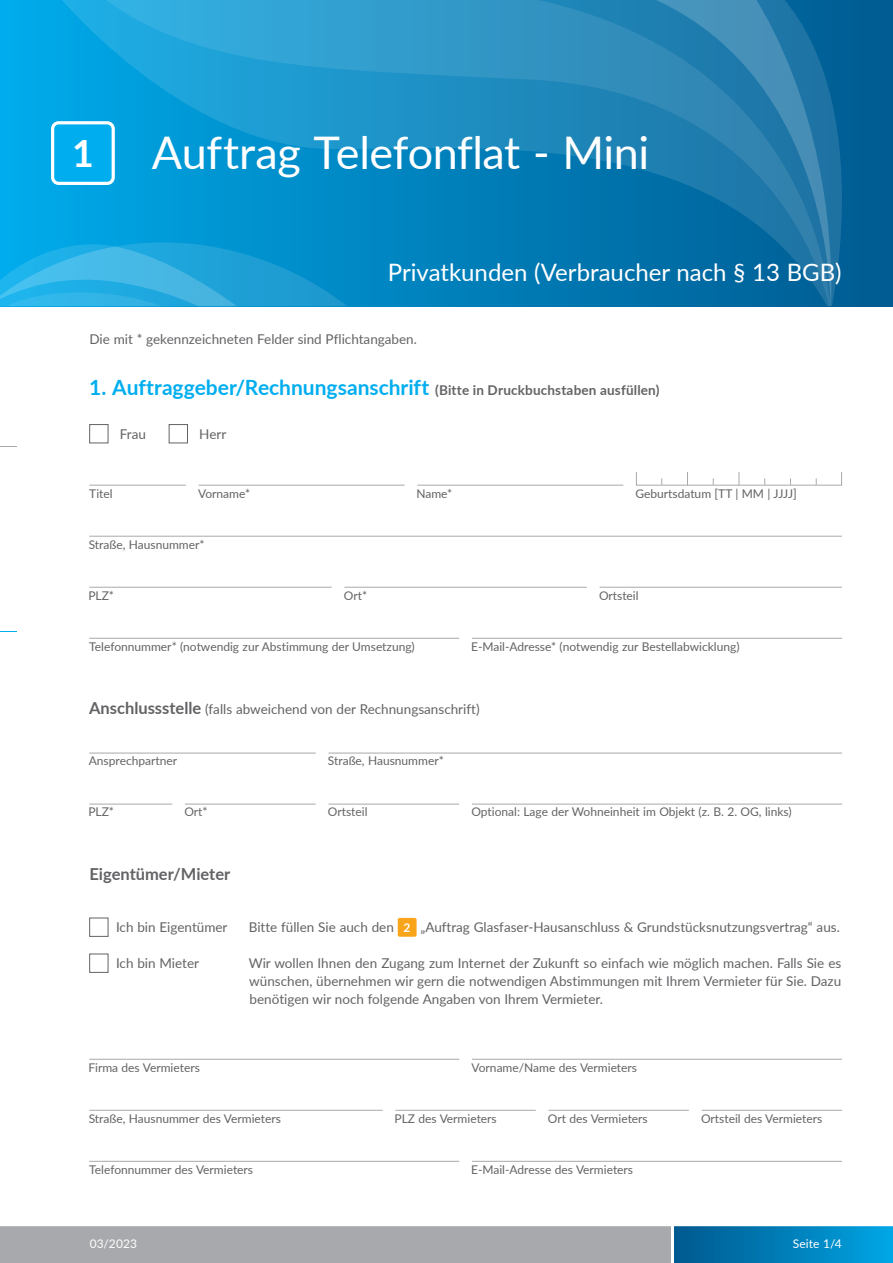
<style>
.page{position:relative;width:893px;height:1263px;background:#fff}
.page>*{position:absolute;margin:0;border:0;box-sizing:border-box;transform-origin:0 0}
.t1{font:45px "Lato";letter-spacing:-.01em;color:#fff}
.t2{font:700 37.5px "Lato";color:#fff}
.t3{font:24px "Lato";color:#fff}
.t4{font:700 21px "Lato";color:#00aeef}
.t5{font:700 16.5px "Lato";color:#636366}
.t6{font:13.5px/18px "Lato";color:#636366;text-align:justify}
.t7{font:12px "Lato";color:#636366}
.t8{font:12px "Lato";letter-spacing:.01em;color:#fff}
.s1{font-size:13.5px;color:#636366}
.s2{font-weight:700;font-size:16.5px}
.s3{font-weight:700;font-size:12px;color:#fff}
</style>
<div class="page">
<div style="left:674px;top:1225px;width:219px;height:38px;background:linear-gradient(to right,#00588e,#00a5e4)"></div>
<div style="left:0;top:1225px;width:671px;height:38px;background:#a8a9ad"></div>
<svg style="left:0;top:0;width:893px;height:306px;background:#007fb9"></svg>
<svg style="left:831px;top:0;width:12px;height:306px;background:#0c679b"></svg>
<svg style="left:51px;top:0;width:778px;height:306px;background:#158abf"></svg>
<svg style="left:0;top:242px;width:347px;height:64px;background:#21a7dc"></svg>
<hr style="left:0;top:1223px;width:893px;height:3px;background:#fff">
<svg style="left:0;top:446px;width:17px;height:1px"></svg>
<svg style="left:0;top:631px;width:17px;height:1px"></svg>
<div style="left:53px;top:123px;width:60px;height:60px;background:#00aeef;border-radius:6px"></div>
<div style="left:51px;top:121px;width:64px;height:64px;border:3px solid #fff;border-radius:6px"></div>
<div style="left:89px;top:424px;width:19px;height:19px;background:#fff;border:1px solid #636366"></div>
<div style="left:169px;top:424px;width:19px;height:19px;background:#fff;border:1px solid #636366"></div>
<div style="left:636px;top:472px;width:206px;height:13px;border:1px solid #a8a9ad"></div>
<hr style="left:199px;top:485px;width:206px;height:1px;background:#a8a9ad">
<hr style="left:417px;top:485px;width:206px;height:1px;background:#a8a9ad">
<hr style="left:89px;top:485px;width:97px;height:1px;background:#a8a9ad">
<hr style="left:89px;top:638px;width:370px;height:1px;background:#a8a9ad">
<hr style="left:472px;top:638px;width:370px;height:1px;background:#a8a9ad">
<hr style="left:89px;top:536px;width:753px;height:1px;background:#a8a9ad">
<div style="left:89px;top:918px;width:19px;height:19px;background:#fff;border:1px solid #636366"></div>
<div style="left:398px;top:918px;width:19px;height:19px;background:#f9a51b;border-radius:2px"></div>
<div style="left:89px;top:954px;width:19px;height:19px;background:#fff;border:1px solid #636366"></div>
<hr style="left:89px;top:753px;width:227px;height:1px;background:#a8a9ad">
<hr style="left:328px;top:753px;width:514px;height:1px;background:#a8a9ad">
<hr style="left:472px;top:804px;width:370px;height:1px;background:#a8a9ad">
<hr style="left:89px;top:1161px;width:370px;height:1px;background:#a8a9ad">
<hr style="left:472px;top:1161px;width:370px;height:1px;background:#a8a9ad">
<hr style="left:89px;top:1110px;width:294px;height:1px;background:#a8a9ad">
<hr style="left:395px;top:1110px;width:141px;height:1px;background:#a8a9ad">
<hr style="left:549px;top:1110px;width:140px;height:1px;background:#a8a9ad">
<hr style="left:702px;top:1110px;width:140px;height:1px;background:#a8a9ad">
<hr style="left:89px;top:1059px;width:370px;height:1px;background:#a8a9ad">
<hr style="left:472px;top:1059px;width:370px;height:1px;background:#a8a9ad">
<hr style="left:89px;top:804px;width:83px;height:1px;background:#a8a9ad">
<hr style="left:185px;top:804px;width:131px;height:1px;background:#a8a9ad">
<hr style="left:328px;top:804px;width:131px;height:1px;background:#a8a9ad">
<hr style="left:89px;top:587px;width:243px;height:1px;background:#a8a9ad">
<hr style="left:344px;top:587px;width:243px;height:1px;background:#a8a9ad">
<hr style="left:600px;top:587px;width:242px;height:1px;background:#a8a9ad">
<h2 class="t2" style="left:72px;top:125px;width:23px">1</h2>
<h1 class="t1" style="left:152px;top:121px;width:499px">Auftrag Telefonflat - Mini</h1>
<h3 class="t3" style="left:388px;top:255px;width:455px">Privatkunden (Verbraucher nach § 13 BGB)</h3>
<p class="t6" style="left:89px;top:330px;width:329px">Die mit * gekennzeichneten Felder sind Pflichtangaben.</p>
<h3 class="t4" style="left:89px;top:372px;width:572px">1. Auftraggeber/Rechnungsanschrift <span class="s1">(Bitte in Druckbuchstaben ausfüllen)</span></h3>
<p class="t6" style="left:120px;top:424px;width:28px">Frau</p>
<p class="t6" style="left:199px;top:424px;width:29px">Herr</p>
<p class="t7" style="left:89px;top:485px;width:25px">Titel</p>
<p class="t7" style="left:198px;top:485px;width:54px">Vorname*</p>
<p class="t7" style="left:416px;top:485px;width:37px">Name*</p>
<p class="t7" style="left:635px;top:485px;width:163px">Geburtsdatum [TT | MM | JJJJ]</p>
<p class="t7" style="left:89px;top:536px;width:117px">Straße, Hausnummer*</p>
<p class="t7" style="left:88px;top:587px;width:27px">PLZ*</p>
<p class="t7" style="left:344px;top:587px;width:25px">Ort*</p>
<p class="t7" style="left:599px;top:587px;width:41px">Ortsteil</p>
<p class="t7" style="left:89px;top:638px;width:327px">Telefonnummer* (notwendig zur Abstimmung der Umsetzung)</p>
<p class="t7" style="left:471px;top:638px;width:270px">E-Mail-Adresse* (notwendig zur Bestellabwicklung)</p>
<p class="t6" style="left:89px;top:700px;width:392px"><span class="s2">Anschlussstelle</span> (falls abweichend von der Rechnungsanschrift)</p>
<p class="t7" style="left:89px;top:752px;width:90px">Ansprechpartner</p>
<p class="t7" style="left:328px;top:752px;width:117px">Straße, Hausnummer*</p>
<p class="t7" style="left:471px;top:803px;width:322px">Optional: Lage der Wohneinheit im Objekt (z. B. 2. OG, links)</p>
<p class="t7" style="left:88px;top:803px;width:27px">PLZ*</p>
<p class="t7" style="left:184px;top:803px;width:25px">Ort*</p>
<p class="t7" style="left:328px;top:803px;width:41px">Ortsteil</p>
<h3 class="t5" style="left:89px;top:862px;width:142px">Eigentümer/Mieter</h3>
<p class="t6" style="left:116px;top:918px;width:113px">Ich bin Eigentümer</p>
<p class="t6" style="left:249px;top:918px;width:593px">Bitte füllen Sie auch den <span class="s3">2</span> „Auftrag Glasfaser-Hausanschluss &amp; Grundstücksnutzungsvertrag“ aus.</p>
<p class="t6" style="left:116px;top:954px;width:85px">Ich bin Mieter</p>
<p class="t6" style="left:249px;top:954px;width:594px">Wir wollen Ihnen den Zugang zum Internet der Zukunft so einfach wie möglich machen. Falls Sie es wünschen, übernehmen wir gern die notwendigen Abstimmungen mit Ihrem Vermieter für Sie. Dazu benötigen wir noch folgende Angaben von Ihrem Vermieter.</p>
<p class="t7" style="left:88px;top:1059px;width:113px">Firma des Vermieters</p>
<p class="t7" style="left:472px;top:1059px;width:167px">Vorname/Name des Vermieters</p>
<p class="t7" style="left:89px;top:1110px;width:194px">Straße, Hausnummer des Vermieters</p>
<p class="t7" style="left:394px;top:1110px;width:104px">PLZ des Vermieters</p>
<p class="t7" style="left:548px;top:1110px;width:101px">Ort des Vermieters</p>
<p class="t7" style="left:701px;top:1110px;width:123px">Ortsteil des Vermieters</p>
<p class="t7" style="left:89px;top:1161px;width:165px">Telefonnummer des Vermieters</p>
<p class="t7" style="left:471px;top:1161px;width:164px">E-Mail-Adresse des Vermieters</p>
<p class="t8" style="left:90px;top:1235px;width:49px">03/2023</p>
<p class="t8" style="left:793px;top:1235px;width:51px">Seite 1/4</p>
</div>
